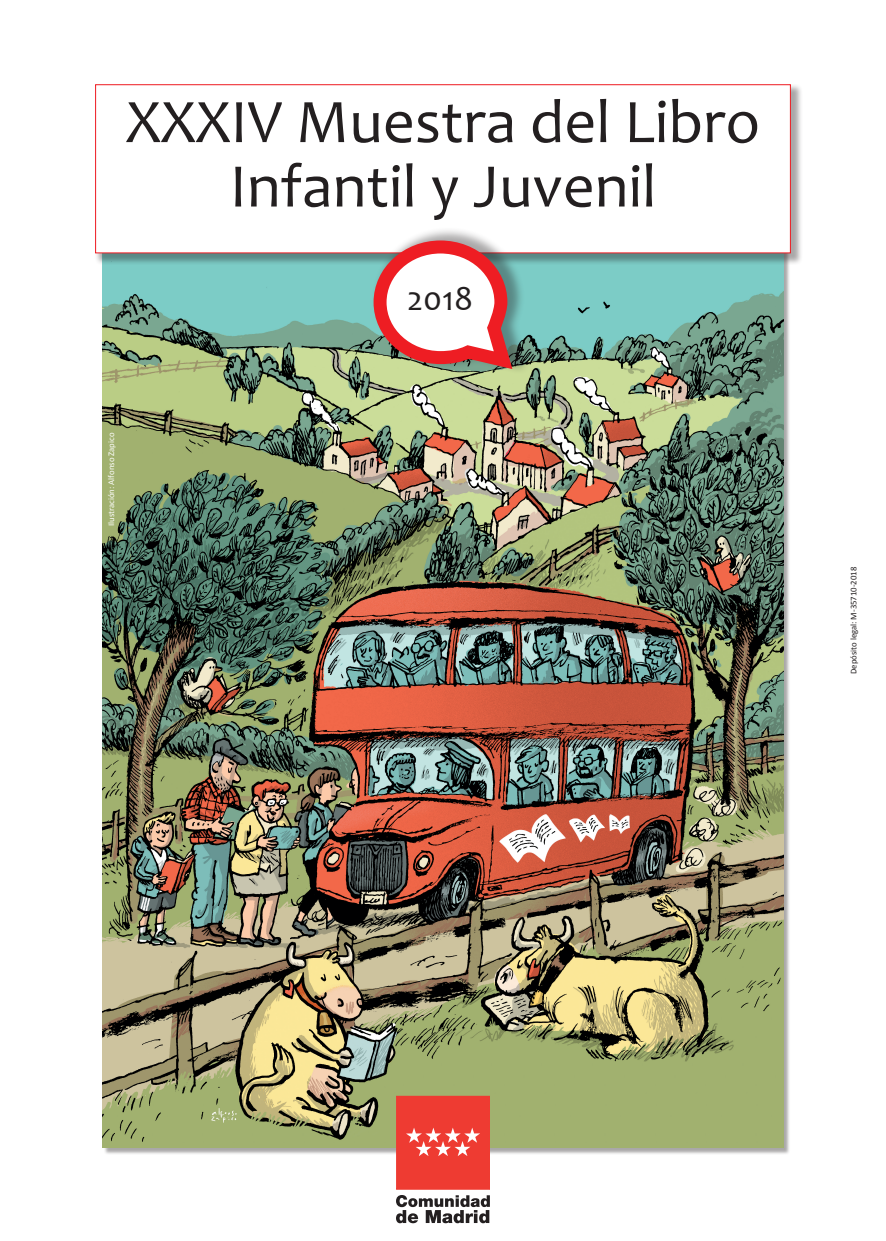
<style>
.page{position:relative;width:886px;height:1241px;background:#fff}
.page>*{position:absolute;margin:0;border:0;box-sizing:border-box;transform-origin:0 0}
.t1{font:62.5px/64.4px "Candara";color:#231f20;text-align:center}
.t2{font:34.5px "Candara";color:#231f20}
.t3{font:8.75px "Calibri";color:#231f20}
.t4{font:8.75px "Calibri";color:#fff}
</style>
<div class="page">
<img style="left:102px;top:265px;width:681px;height:882px">
<div style="left:95px;top:84px;width:708px;height:181px;background:#231f20;opacity:.39"></div>
<div style="left:96px;top:85px;width:694px;height:168px;background:#fff"></div>
<div style="left:95px;top:84px;width:696px;height:169px;border:1px solid #ee1d23"></div>
<div style="left:372px;top:227px;width:157px;height:147px;background:#231f20;opacity:.39"></div>
<svg style="left:367px;top:234px;width:155px;height:144px"></svg>
<div style="left:396px;top:1096px;width:93px;height:92px;background:#ee3b32"></div>
<div style="left:396px;top:1095px;width:94px;height:94px;border:1px solid #ee3b32"></div>
<svg style="left:406px;top:1128px;width:74px;height:27px"></svg>
<svg style="left:396px;top:1195px;width:94px;height:27px"></svg>
<p class="t1" style="left:126px;top:89px;width:636px">XXXIV Muestra del Libro<br>Infantil y Juvenil</p>
<p class="t2" style="left:407px;top:277px;width:67px">2018</p>
<p class="t4" style="left:106px;top:526px;width:95px;rotate:-90deg">Ilustración: Alfonso Zapico</p>
<p class="t3" style="left:848px;top:674px;width:109px;rotate:-90deg">Depósito legal: M-35710-2018</p>
</div>
